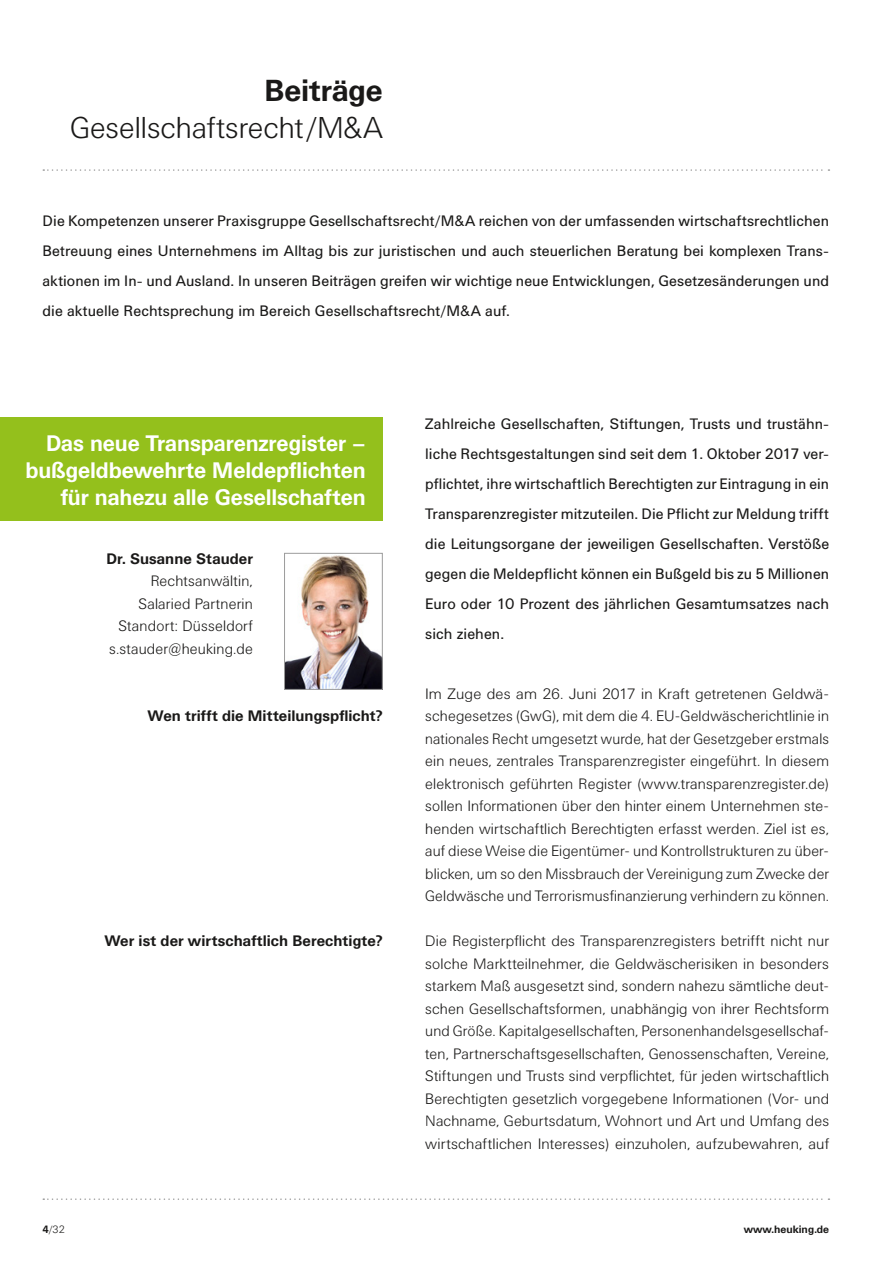
<style>
.page{position:relative;width:893px;height:1263px;background:#fff}
.page>*{position:absolute;margin:0;border:0;box-sizing:border-box;transform-origin:0 0}
.t1{font:300 30px/37.5px "Univers BQ";letter-spacing:-.005em;color:#1a1918;text-align:right}
.t2{font:700 22.2px/27px "Univers BQ";letter-spacing:-.005em;color:#fff;text-align:right}
.t3{font:300 15px/22.5px "Univers BQ";letter-spacing:.01em;color:#1a1918;text-align:justify}
.t4{font:15px/30px "Univers BQ";letter-spacing:.005em;color:#1a1918;text-align:justify}
.t5{font:700 15px "Univers BQ";letter-spacing:.005em;color:#1a1918}
.t6{font:700 10.5px "Univers BQ";color:#1a1918}
.t7{font:300 10.5px "Univers BQ";color:#1a1918}
.s1{font-weight:700}
.s2{font-family:"Helvetica Neue LT Std"}
</style>
<div class="page">
<svg style="left:43px;top:1198px;width:786px;height:2px"></svg>
<div style="left:0;top:418px;width:383px;height:103px;background:#94c01c"></div>
<img style="left:286px;top:555px;width:95px;height:133px">
<div style="left:284px;top:553px;width:99px;height:137px;border:1px solid #9c9c9c"></div>
<svg style="left:43px;top:169px;width:786px;height:2px"></svg>
<h1 class="t1" style="left:70px;top:72px;width:314px"><span class="s1">Beiträge<br></span>Gesellschaftsrecht/M<span class="s2">&amp;</span>A</h1>
<p class="t4" style="left:43px;top:206px;width:788px">Die Kompetenzen unserer Praxisgruppe Gesellschaftsrecht/M<span class="s2">&amp;</span>A reichen von der umfassenden wirtschaftsrechtlichen Betreuung eines Unternehmens im Alltag bis zur juristischen und auch steuerlichen Beratung bei komplexen Trans&shy;aktionen im In- und Ausland. In unseren Beiträgen greifen wir wichtige neue Entwicklungen, Gesetzesänderungen und die aktuelle Rechtsprechung im Bereich Gesellschaftsrecht/M<span class="s2">&amp;</span>A auf.</p>
<h2 class="t2" style="left:26px;top:430px;width:342px">Das neue Transparenzregister – bußgeldbewehrte Meldepflichten für nahezu alle Gesellschaften</h2>
<p class="t5" style="left:106px;top:550px;width:148px">Dr. Susanne Stauder</p>
<p class="t3" style="left:109px;top:570px;width:145px;text-align:right">Rechtsanwältin,<br>Salaried Partnerin<br>Standort: Düsseldorf s.stauder@heuking.de</p>
<p class="t5" style="left:148px;top:707px;width:237px">Wen trifft die Mitteilungspflicht?</p>
<p class="t5" style="left:104px;top:932px;width:280px">Wer ist der wirtschaftlich Berechtigte?</p>
<p class="t4" style="left:425px;top:409px;width:405px">Zahlreiche Gesellschaften, Stiftungen, Trusts und trustähn&shy;liche Rechtsgestaltungen sind seit dem 1. Oktober 2017 ver&shy;pflichtet, ihre wirtschaftlich Berechtigten zur Eintragung in ein Transparenzregister mitzuteilen. Die Pflicht zur Meldung trifft die Leitungsorgane der jeweiligen Gesellschaften. Verstöße gegen die Meldepflicht können ein Bußgeld bis zu 5 Millionen Euro oder 10 Prozent des jährlichen Gesamtumsatzes nach sich ziehen.</p>
<p class="t3" style="left:425px;top:683px;width:405px">Im Zuge des am 26. Juni 2017 in Kraft getretenen Geldwä&shy;schegesetzes (GwG), mit dem die 4. EU-Geldwäscherichtlinie in nationales Recht umgesetzt wurde, hat der Gesetzgeber erstmals ein neues, zentrales Transparenzregister eingeführt. In diesem elektronisch geführten Register (www.transparenzregister.de) sollen Informationen über den hinter einem Unternehmen ste&shy;henden wirtschaftlich Berechtigten erfasst werden. Ziel ist es, auf diese Weise die Eigentümer- und Kontrollstrukturen zu über&shy;blicken, um so den Missbrauch der Vereinigung zum Zwecke der Geldwäsche und Terrorismusfinanzierung verhindern zu können.</p>
<p class="t3" style="left:425px;top:930px;width:405px">Die Registerpflicht des Transparenzregisters betrifft nicht nur solche Marktteilnehmer, die Geldwäscherisiken in besonders starkem Maß ausgesetzt sind, sondern nahezu sämtliche deut&shy;schen Gesellschaftsformen, unabhängig von ihrer Rechtsform und Größe. Kapitalgesellschaften, Personenhandelsgesellschaf&shy;ten, Partnerschaftsgesellschaften, Genossenschaften, Vereine, Stiftungen und Trusts sind verpflichtet, für jeden wirtschaftlich Berechtigten gesetzlich vorgegebene Informationen (Vor- und Nachname, Geburtsdatum, Wohnort und Art und Umfang des wirtschaftlichen Interesses) einzuholen, aufzubewahren, auf</p>
<p class="t7" style="left:43px;top:1224px;width:24px"><span class="s1">4</span>/32</p>
<p class="t6" style="left:744px;top:1223px;width:87px">www.heuking.de</p>
</div>
